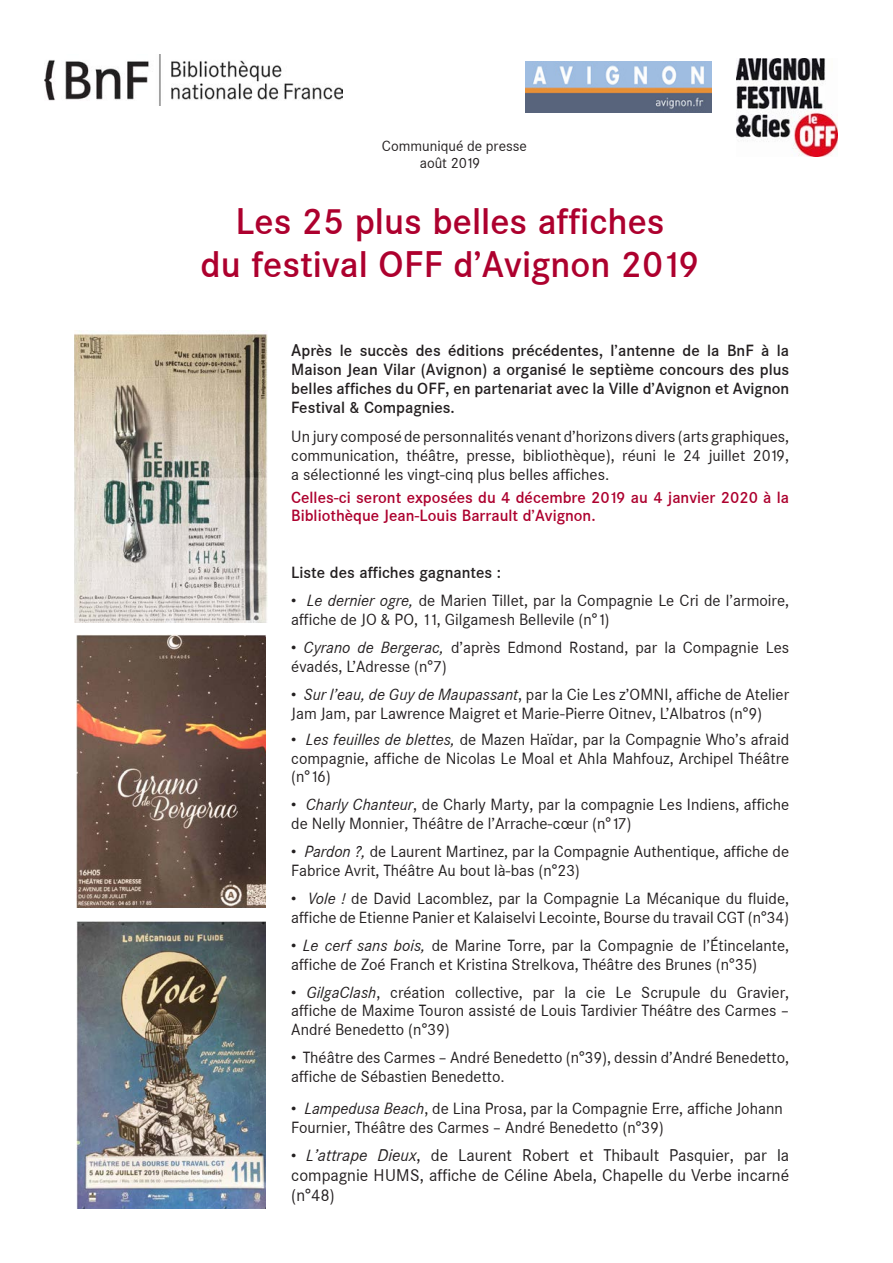
<style>
.page{position:relative;width:893px;height:1263px;background:#fff}
.page>*{position:absolute;margin:0;border:0;box-sizing:border-box;transform-origin:0 0}
.t1{font:500 36px "Corporate SBQ";color:#ad002e}
.t2{font:16.5px/19.8px "Corporate SBQ";color:#231f20;text-align:justify}
.t3{font:15.75px/18.9px "Corporate SBQ";color:#231f20}
.t4{font:500 15.75px/18.9px "Corporate SBQ";color:#231f20;text-align:justify}
.t5{font:500 15.75px/18.9px "Corporate SBQ";color:#ad002e}
.t6{font:14.4px "Corporate SBQ";color:#231f20}
.s1{font-size:16.5px}
.s2{font-style:italic}
.s3{font-size:15.75px}
.s4{font-style:italic;font-size:15.75px}
</style>
<div class="page">
<img style="left:525px;top:62px;width:186px;height:51px">
<img style="left:736px;top:59px;width:102px;height:97px">
<img style="left:74px;top:330px;width:194px;height:293px">
<img style="left:77px;top:921px;width:189px;height:288px">
<img style="left:77px;top:635px;width:189px;height:272px">
<img style="left:45px;top:54px;width:297px;height:51px">
<p class="t6" style="left:382px;top:137px;width:146px">Communiqué de presse</p>
<p class="t6" style="left:420px;top:154px;width:62px">août 2019</p>
<p class="t1" style="left:236px;top:199px;width:430px">Les 25 plus belles affiches</p>
<p class="t1" style="left:201px;top:243px;width:500px">du festival OFF d’Avignon 2019</p>
<p class="t4" style="left:291px;top:341px;width:499px"><span class="s1">A</span>près le succès des éditions précédentes, l’antenne de la BnF à la Maison Jean Vilar (Avignon) a organisé le septième concours des plus belles affiches du OFF, en partenariat avec la Ville d’Avignon et Avignon Festival &amp; Compagnies.</p>
<p class="t3" style="left:291px;top:427px;width:499px;text-align:justify">Un jury composé de personnalités venant d’horizons divers (arts graphiques, communication, théâtre, presse, bibliothèque), réuni le 24 juillet 2019, a sélectionné les vingt-cinq plus belles affiches.</p>
<p class="t5" style="left:291px;top:488px;width:499px">Celles-ci seront exposées du 4 décembre 2019 au 4 janvier 2020 à la<br>Bibliothèque Jean-Louis Barrault d’Avignon.</p>
<p class="t4" style="left:291px;top:563px;width:211px">Liste des affiches gagnantes :</p>
<p class="t3" style="left:291px;top:591px;width:499px">• <span class="s2">Le dernier ogre,</span> de Marien Tillet, par la Compagnie Le Cri de l’armoire, affiche de JO &amp; PO, 11, Gilgamesh Bellevile (n°1)</p>
<p class="t3" style="left:291px;top:638px;width:499px">• <span class="s2">Cyrano de Bergerac,</span> d’après Edmond Rostand, par la Compagnie Les évadés, L’Adresse (n°7)</p>
<p class="t3" style="left:291px;top:685px;width:499px">• <span class="s2">Sur l’eau, de Guy de Maupassant</span>, par la Cie Les z’OMNI, affiche de Atelier<br>Jam Jam, par Lawrence Maigret et Marie-Pierre Oitnev, L’Albatros (n°9)</p>
<p class="t3" style="left:291px;top:730px;width:499px;text-align:justify">• <span class="s2">Les feuilles de blettes,</span> de Mazen Haïdar, par la Compagnie Who’s afraid compagnie, affiche de Nicolas Le Moal et Ahla Mahfouz, Archipel Théâtre (n°16)</p>
<p class="t3" style="left:291px;top:796px;width:499px">• <span class="s2">Charly Chanteur</span>, de Charly Marty, par la compagnie Les Indiens, affiche de Nelly Monnier, Théâtre de l’Arrache-cœur (n°17)</p>
<p class="t3" style="left:291px;top:842px;width:499px">• <span class="s2">Pardon ?,</span> de Laurent Martinez, par la Compagnie Authentique, affiche de<br>Fabrice Avrit, Théâtre Au bout là-bas (n°23)</p>
<p class="t3" style="left:291px;top:889px;width:499px">• <span class="s2">Vole !</span> de David Lacomblez, par la Compagnie La Mécanique du fluide, affiche de Etienne Panier et Kalaiselvi Lecointe, Bourse du travail CGT (n°34)</p>
<p class="t3" style="left:291px;top:936px;width:499px">• <span class="s2">Le cerf sans bois,</span> de Marine Torre, par la Compagnie de l’Étincelante, affiche de Zoé Franch et Kristina Strelkova, Théâtre des Brunes (n°35)</p>
<p class="t3" style="left:291px;top:983px;width:499px;text-align:justify">• <span class="s2">GilgaClash</span>, création collective, par la cie Le Scrupule du Gravier, affiche de Maxime Touron assisté de Louis Tardivier Théâtre des Carmes – André Benedetto (n°39)</p>
<p class="t3" style="left:291px;top:1048px;width:499px">• Théâtre des Carmes – André Benedetto (n°39), dessin d’André Benedetto, affiche de Sébastien Benedetto.</p>
<p class="t3" style="left:291px;top:1099px;width:493px">• <span class="s2">Lampedusa Beach</span>, de Lina Prosa, par la Compagnie Erre, affiche Johann<br>Fournier, Théâtre des Carmes – André Benedetto (n°39)</p>
<p class="t2" style="left:291px;top:1146px;width:499px"><span class="s3">•</span> <span class="s4">L</span><span class="s2">’attrape Dieux</span>, de Laurent Robert et Thibault Pasquier, par la compagnie HUMS, affiche de Céline Abela, Chapelle du Verbe incarné (n°48)</p>
</div>
